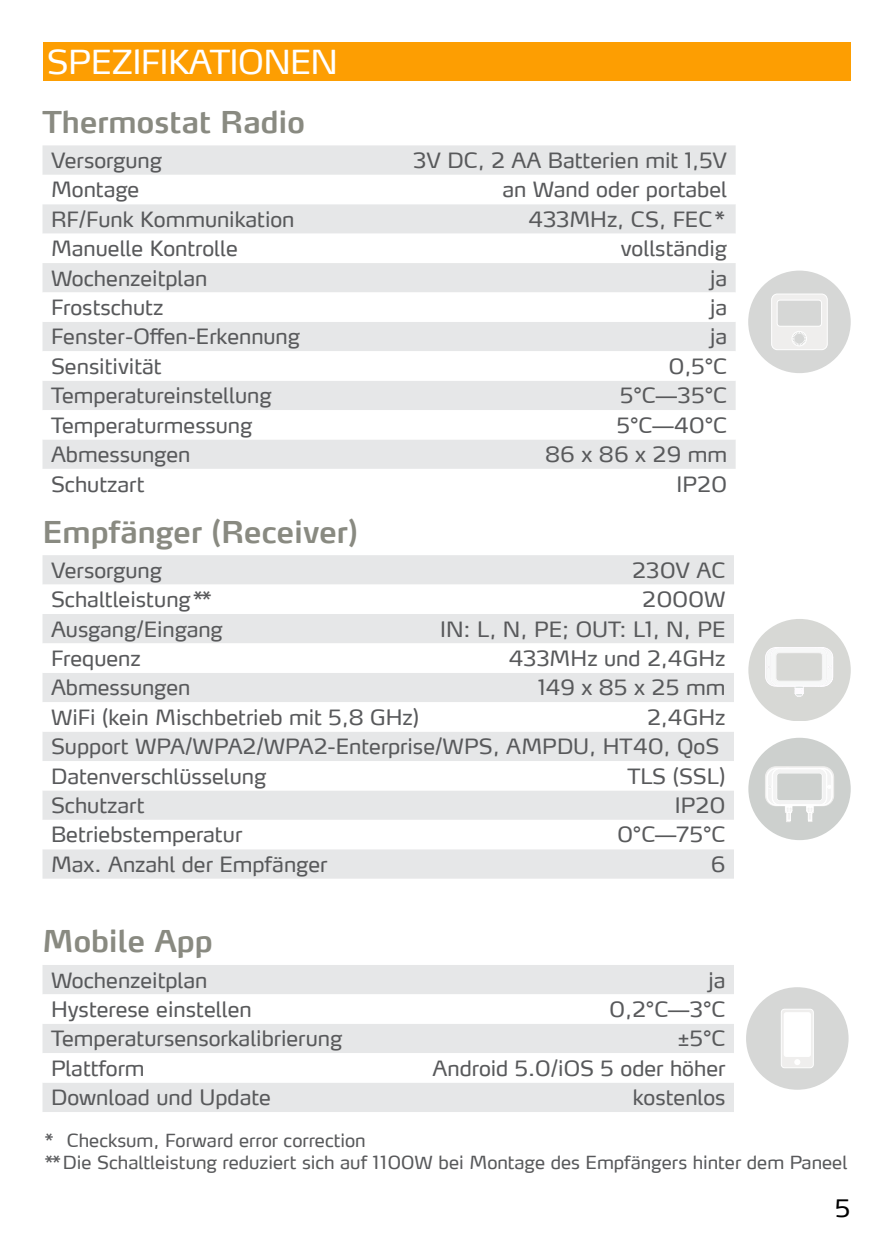
<style>
.page{position:relative;width:893px;height:1259px;background:#fff}
.page>*{position:absolute;margin:0;border:0;box-sizing:border-box;transform-origin:0 0}
.t1{font:33px "Max LF";letter-spacing:-.02em;color:#fff}
.t2{font:600 30px "Max LF";color:#898a81}
.t3{font:24px "Max LF";color:#000}
.t4{font:21px/29.4px "Max LF";color:#58595b}
.t5{font:18px/21.6px "Max LF";color:#58595b}
</style>
<div class="page">
<div style="left:43px;top:43px;width:807px;height:38px;background:#fd9e02"></div>
<div style="left:43px;top:145px;width:693px;height:30px;background:#e6e7e8"></div>
<svg style="left:43px;top:204px;width:693px;height:265px;fill:#e6e7e8"></svg>
<div style="left:43px;top:555px;width:691px;height:323px;background:#e6e7e8"></div>
<svg style="left:43px;top:584px;width:691px;height:265px"></svg>
<div style="left:43px;top:965px;width:691px;height:147px;background:#e6e7e8"></div>
<svg style="left:43px;top:994px;width:691px;height:88px"></svg>
<div style="left:748px;top:271px;width:103px;height:102px;background:#d6d7d6;border-radius:50%"></div>
<svg style="left:771px;top:293px;width:57px;height:57px"></svg>
<div style="left:748px;top:738px;width:103px;height:102px;background:#cdd0ce;border-radius:50%"></div>
<div style="left:765px;top:766px;width:69px;height:40px;border:1px solid #efeeed;border-radius:11px"></div>
<svg style="left:766px;top:768px;width:67px;height:54px"></svg>
<div style="left:748px;top:619px;width:103px;height:102px;background:#d7d8d5;border-radius:50%"></div>
<svg style="left:765px;top:647px;width:68px;height:49px"></svg>
<div style="left:746px;top:987px;width:102px;height:102px;background:#d6d7d6;border-radius:50%"></div>
<div style="left:781px;top:1009px;width:32px;height:58px;background:#efeeed;border-radius:3px"></div>
<div style="left:784px;top:1012px;width:27px;height:45px;background:#fff;border-radius:3px"></div>
<div style="left:781px;top:1008px;width:33px;height:60px;border:1px solid #fff;border-radius:3px"></div>
<svg style="left:794px;top:1059px;width:6px;height:6px"></svg>
<h1 class="t1" style="left:47px;top:41px;width:293px">SPEZIFIKATIONEN</h1>
<h2 class="t2" style="left:43px;top:103px;width:264px">Thermostat Radio</h2>
<p class="t4" style="left:51px;top:145px;width:112px">Versorgung</p>
<p class="t4" style="left:413px;top:145px;width:316px">3V DC, 2 AA Batterien mit 1,5V</p>
<p class="t4" style="left:51px;top:175px;width:90px">Montage</p>
<p class="t4" style="left:503px;top:175px;width:226px">an Wand oder portabel</p>
<p class="t4" style="left:51px;top:204px;width:245px">RF/Funk Kommunikation</p>
<p class="t4" style="left:528px;top:204px;width:200px">433MHz, CS, FEC*</p>
<p class="t4" style="left:51px;top:233px;width:188px">Manuelle Kontrolle</p>
<p class="t4" style="left:621px;top:233px;width:108px">vollständig</p>
<p class="t4" style="left:51px;top:263px;width:158px">Wochenzeitplan</p>
<p class="t4" style="left:710px;top:263px;width:19px">ja</p>
<p class="t4" style="left:51px;top:292px;width:114px">Frostschutz</p>
<p class="t4" style="left:710px;top:292px;width:19px">ja</p>
<p class="t4" style="left:51px;top:322px;width:250px">Fenster-Offen-Erkennung</p>
<p class="t4" style="left:710px;top:322px;width:19px">ja</p>
<p class="t4" style="left:51px;top:351px;width:112px">Sensitivität</p>
<p class="t4" style="left:669px;top:351px;width:60px">0,5°C</p>
<p class="t4" style="left:51px;top:380px;width:222px">Temperatureinstellung</p>
<p class="t4" style="left:620px;top:380px;width:109px">5°C—35°C</p>
<p class="t4" style="left:51px;top:410px;width:203px">Temperaturmessung</p>
<p class="t4" style="left:617px;top:410px;width:112px">5°C—40°C</p>
<p class="t4" style="left:51px;top:439px;width:141px">Abmessungen</p>
<p class="t4" style="left:545px;top:439px;width:183px">86 x 86 x 29 mm</p>
<p class="t4" style="left:51px;top:469px;width:95px">Schutzart</p>
<p class="t4" style="left:677px;top:469px;width:52px">IP20</p>
<h2 class="t2" style="left:43px;top:513px;width:317px">Empfänger (Receiver)</h2>
<p class="t4" style="left:51px;top:555px;width:112px">Versorgung</p>
<p class="t4" style="left:632px;top:555px;width:95px">230V AC</p>
<p class="t4" style="left:51px;top:584px;width:164px">Schaltleistung**</p>
<p class="t4" style="left:642px;top:584px;width:85px">2000W</p>
<p class="t4" style="left:51px;top:614px;width:173px">Ausgang/Eingang</p>
<p class="t4" style="left:440px;top:614px;width:287px">IN: L, N, PE; OUT: L1, N, PE</p>
<p class="t4" style="left:51px;top:643px;width:91px">Frequenz</p>
<p class="t4" style="left:509px;top:643px;width:218px">433MHz und 2,4GHz</p>
<p class="t4" style="left:51px;top:672px;width:141px">Abmessungen</p>
<p class="t4" style="left:538px;top:672px;width:189px">149 x 85 x 25 mm</p>
<p class="t4" style="left:51px;top:702px;width:370px">WiFi (kein Mischbetrieb mit 5,8 GHz)</p>
<p class="t4" style="left:51px;top:702px;width:676px;text-indent:596px">2,4GHz<br>Support WPA/WPA2/WPA2-Enterprise/WPS, AMPDU, HT40, QoS<br>Datenverschlüsselung</p>
<p class="t4" style="left:628px;top:761px;width:99px">TLS (SSL)</p>
<p class="t4" style="left:51px;top:790px;width:95px">Schutzart</p>
<p class="t4" style="left:675px;top:790px;width:52px">IP20</p>
<p class="t4" style="left:51px;top:819px;width:193px">Betriebstemperatur</p>
<p class="t4" style="left:617px;top:819px;width:110px">0°C—75°C</p>
<p class="t4" style="left:51px;top:849px;width:278px">Max. Anzahl der Empfänger</p>
<p class="t4" style="left:711px;top:849px;width:16px">6</p>
<h2 class="t2" style="left:43px;top:922px;width:172px">Mobile App</h2>
<p class="t4" style="left:51px;top:964px;width:158px">Wochenzeitplan</p>
<p class="t4" style="left:708px;top:964px;width:19px">ja</p>
<p class="t4" style="left:51px;top:994px;width:202px">Hysterese einstellen</p>
<p class="t4" style="left:609px;top:994px;width:117px">0,2°C—3°C</p>
<p class="t4" style="left:51px;top:1023px;width:293px">Temperatursensorkalibrierung</p>
<p class="t4" style="left:677px;top:1023px;width:50px">±5°C</p>
<p class="t4" style="left:51px;top:1053px;width:95px">Plattform</p>
<p class="t4" style="left:432px;top:1053px;width:294px">Android 5.0/iOS 5 oder höher</p>
<p class="t4" style="left:51px;top:1082px;width:221px">Download und Update</p>
<p class="t4" style="left:633px;top:1082px;width:94px">kostenlos</p>
<p class="t5" style="left:43px;top:1129px;width:806px">* Checksum, Forward error correction<br>**Die Schaltleistung reduziert sich auf 1100W bei Montage des Empfängers hinter dem Paneel</p>
<p class="t3" style="left:835px;top:1192px;width:17px">5</p>
</div>
